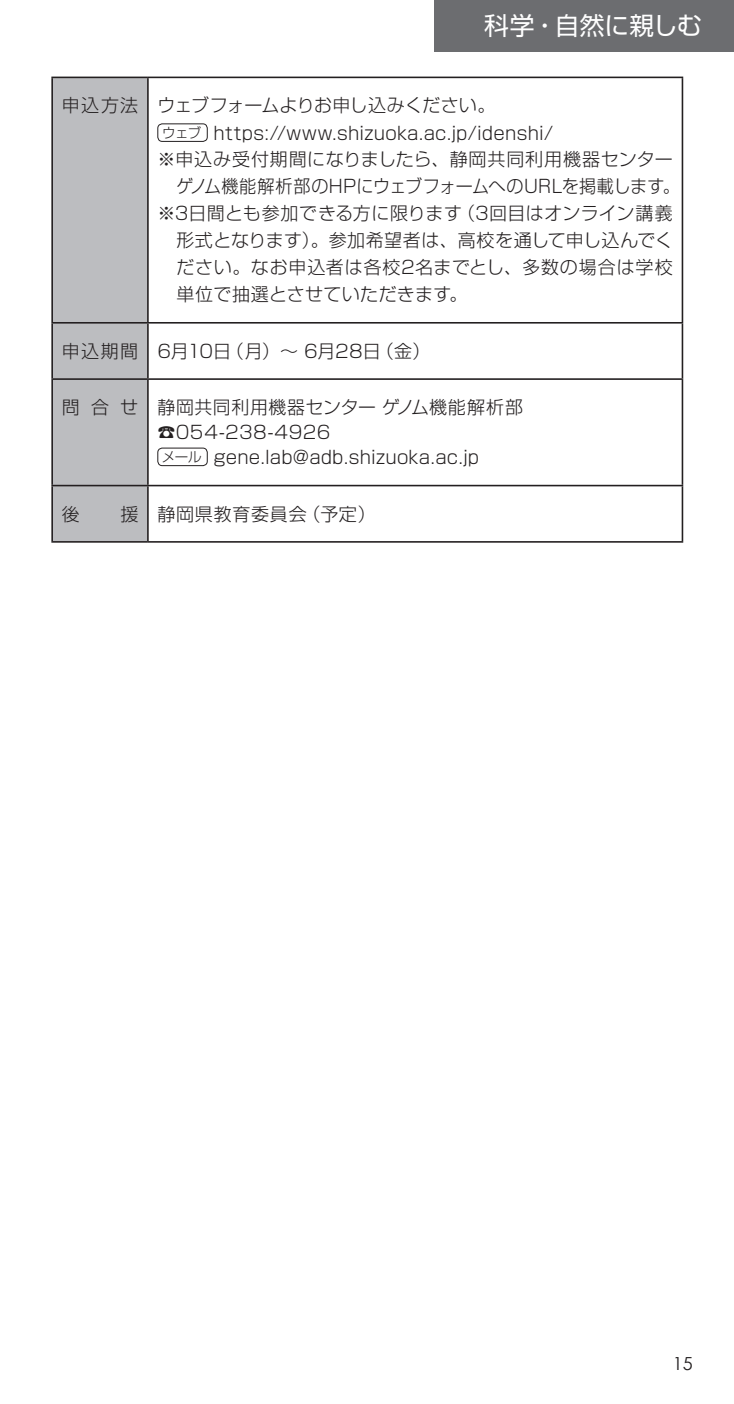
<style>
.page{position:relative;width:734px;height:1404px;background:#fff}
.page>*{position:absolute;margin:0;border:0;box-sizing:border-box;transform-origin:0 0}
.t1{font:24.75px "Shin Go Pro";color:#fff}
.t2{font:300 18px/25px "Shin Go Pro";letter-spacing:.015em;color:#231f20}
.t3{font:300 18px "Shin Go Pro";letter-spacing:.04em;color:#231f20}
.t4{font:300 18px "Shin Go Pro";letter-spacing:.015em;color:#231f20;scale:.95 1}
.t5{font:300 18px "Shin Go Pro";letter-spacing:-.005em;color:#231f20}
.t6{font:18px "Century Gothic";color:#231f20}
.s1{font-size:13.5px}
.s2{font-weight:400}
</style>
<div class="page">
<div style="left:434px;top:0;width:299px;height:51px;background:#6c6d70"></div>
<div style="left:53px;top:78px;width:94px;height:463px;background:#bcbdc0"></div>
<svg style="left:149px;top:323px;width:532px;height:164px"></svg>
<hr style="left:148px;top:77px;width:535px;height:1px;background:#231f20">
<hr style="left:681px;top:78px;width:2px;height:244px;background:#231f20">
<hr style="left:148px;top:322px;width:535px;height:1px;background:#231f20">
<hr style="left:681px;top:323px;width:2px;height:55px;background:#231f20">
<hr style="left:148px;top:378px;width:535px;height:2px;background:#231f20">
<hr style="left:681px;top:380px;width:2px;height:104px;background:#231f20">
<hr style="left:148px;top:484px;width:535px;height:2px;background:#231f20">
<hr style="left:681px;top:486px;width:2px;height:55px;background:#231f20">
<hr style="left:148px;top:541px;width:535px;height:1px;background:#231f20">
<hr style="left:51px;top:77px;width:97px;height:1px;background:#231f20">
<hr style="left:51px;top:78px;width:2px;height:244px;background:#231f20">
<hr style="left:147px;top:78px;width:2px;height:244px;background:#231f20">
<hr style="left:51px;top:322px;width:97px;height:1px;background:#231f20">
<hr style="left:51px;top:323px;width:2px;height:55px;background:#231f20">
<hr style="left:147px;top:323px;width:2px;height:55px;background:#231f20">
<hr style="left:51px;top:378px;width:97px;height:2px;background:#231f20">
<hr style="left:51px;top:380px;width:2px;height:104px;background:#231f20">
<hr style="left:147px;top:380px;width:2px;height:104px;background:#231f20">
<hr style="left:51px;top:484px;width:97px;height:2px;background:#231f20">
<hr style="left:51px;top:486px;width:2px;height:55px;background:#231f20">
<hr style="left:147px;top:486px;width:2px;height:55px;background:#231f20">
<hr style="left:51px;top:541px;width:97px;height:1px;background:#231f20">
<div style="left:157px;top:123px;width:50px;height:19px;border:1px solid #231f20;border-radius:4px"></div>
<div style="left:158px;top:448px;width:49px;height:17px;background:#fff;border-radius:4px"></div>
<div style="left:157px;top:448px;width:50px;height:18px;border:1px solid #231f20;border-radius:4px"></div>
<h1 class="t1" style="left:484px;top:6px;width:219px">科学・自然に親しむ</h1>
<p class="t5" style="left:62px;top:91px;width:435px">申込方法 ウェブフォームよりお申し込みください。</p>
<p class="t2" style="left:162px;top:118px;width:392px"><span class="s1">ウェブ</span> https://www.shizuoka.ac.jp/idenshi/</p>
<p class="t3" style="left:157px;top:145px;width:517px">※申込み受付期間になりましたら、静岡共同利用機器センター</p>
<p class="t4" style="left:177px;top:172px;width:531px">ゲノム機能解析部のHPにウェブフォームへのURLを掲載します。</p>
<p class="t2" style="left:157px;top:199px;width:517px">※3日間とも参加できる方に限ります（3回目はオンライン講義</p>
<p class="t2" style="left:177px;top:226px;width:497px">形式となります）。参加希望者は、高校を通して申し込んでく</p>
<p class="t3" style="left:177px;top:253px;width:497px">ださい。なお申込者は各校2名までとし、多数の場合は学校</p>
<p class="t2" style="left:177px;top:280px;width:292px">単位で抽選とさせていただきます。</p>
<p class="t2" style="left:62px;top:336px;width:370px">申込期間 6月10日（月）～ 6月28日（金）</p>
<p class="t2" style="left:157px;top:392px;width:367px;text-indent:-96px">問 合 せ 静岡共同利用機器センター ゲノム機能解析部<span class="s2">☎</span>054-238-4926<br><span class="s1">メール</span> gene.lab@adb.shizuoka.ac.jp</p>
<p class="t2" style="left:62px;top:499px;width:19px">後</p>
<p class="t3" style="left:120px;top:499px;width:257px">援 静岡県教育委員会（予定）</p>
<p class="t6" style="left:672px;top:1352px;width:21px">15</p>
</div>
